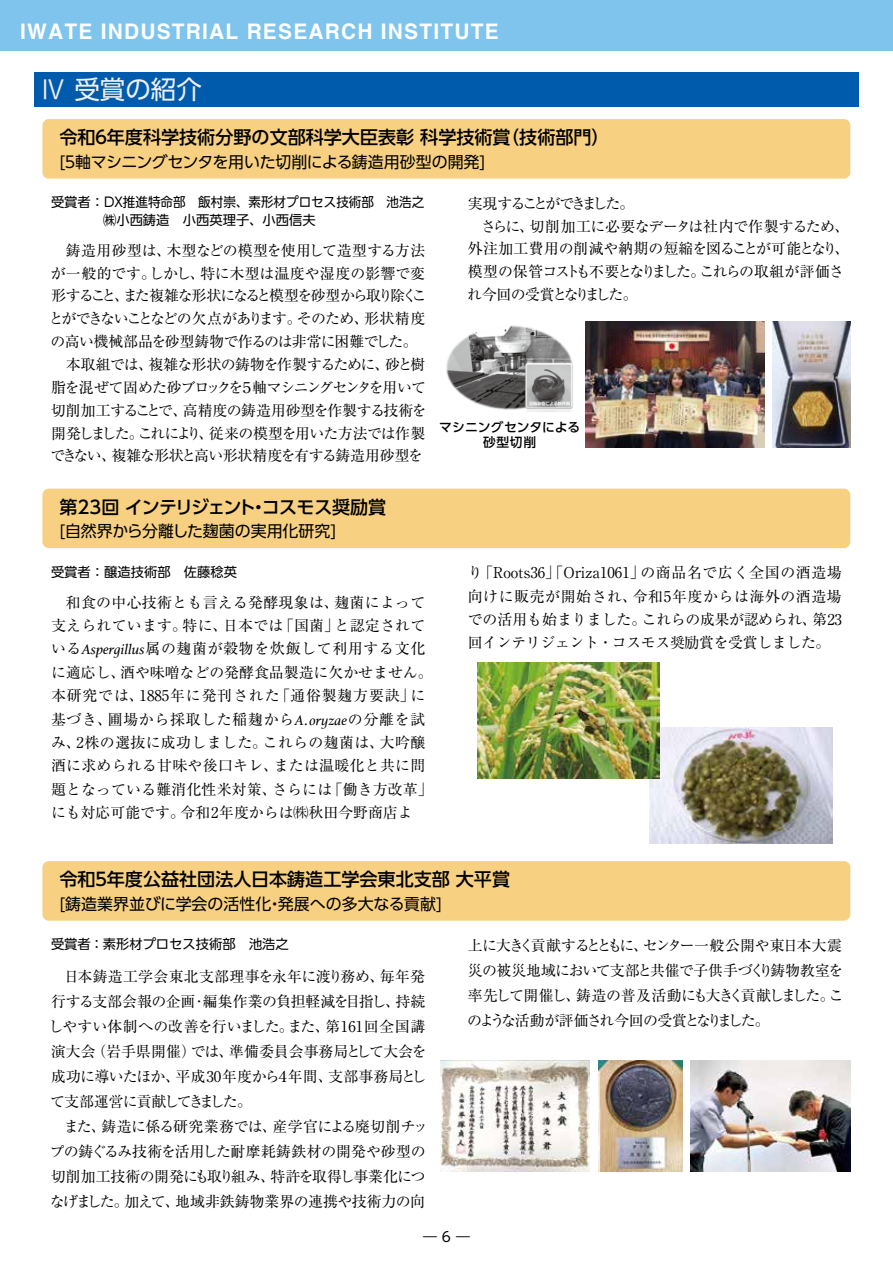
<style>
.page{position:relative;width:893px;height:1263px;background:#fff}
.page>*{position:absolute;margin:0;border:0;box-sizing:border-box;transform-origin:0 0}
.t1{font:25.5px "UD Shin Go Pro";color:#efefef}
.t2{font:700 21.45px "Helvetica";letter-spacing:.06em;color:#fff}
.t3{font:500 18px "UD Shin Go Pro";color:#000}
.t4{font:500 18px "UD Shin Go Pro";letter-spacing:-.035em;color:#000}
.t5{font:15.9px "UD Shin Go Pro";color:#000}
.t6{font:15.9px "UD Shin Go Pro";letter-spacing:-.025em;color:#000}
.t7{font:14.85px/25px "Ryumin Pro";color:#000;text-align:justify}
.t8{font:14.85px/22.8px "Ryumin Pro";letter-spacing:-.045em;color:#000}
.t9{font:14.85px/23.4px "Ryumin Pro";letter-spacing:.02em;color:#000}
.t10{font:13.8px "UD Shin Go Pro";color:#000}
.t11{font:13.35px/18px "UD Shin Go Pro";color:#000}
.t12{font:500 12.75px/14.9px "UD Shin Go Pro";letter-spacing:.01em;color:#000;text-align:center}
.s1{font-family:"Koz Go Pr 6 N"}
.s2{font-family:"Athelas";font-style:italic}
</style>
<div class="page">
<div style="left:0;top:0;width:893px;height:51px;background:#7ec4ed"></div>
<div style="left:42px;top:119px;width:808px;height:60px;background:#f7d082;border-radius:6px"></div>
<div style="left:34px;top:72px;width:825px;height:34px;background:#005bac"></div>
<img style="left:586px;top:322px;width:178px;height:125px">
<img style="left:773px;top:322px;width:77px;height:125px">
<div style="left:42px;top:489px;width:808px;height:59px;background:#f7d082;border-radius:6px"></div>
<div style="left:42px;top:861px;width:808px;height:60px;background:#f7d082;border-radius:6px"></div>
<img style="left:446px;top:325px;width:127px;height:87px">
<img style="left:650px;top:727px;width:182px;height:117px">
<img style="left:477px;top:662px;width:183px;height:117px">
<img style="left:440px;top:1060px;width:149px;height:111px">
<img style="left:598px;top:1061px;width:84px;height:111px">
<img style="left:691px;top:1061px;width:159px;height:111px">
<h2 class="t2" style="left:20px;top:18px;width:480px">IWATE INDUSTRIAL RESEARCH INSTITUTE</h2>
<h1 class="t1" style="left:40px;top:69px;width:163px"><span class="s1">Ⅳ</span> 受賞の紹介</h1>
<p class="t3" style="left:59px;top:123px;width:552px">令和６年度科学技術分野の文部科学大臣表彰 科学技術賞（技術部門）</p>
<p class="t6" style="left:59px;top:149px;width:428px">[５軸マシニングセンタを用いた切削による鋳造用砂型の開発]</p>
<p class="t11" style="left:103px;top:193px;width:323px;text-indent:-52px">受賞者：DX推進特命部　飯村崇、素形材プロセス技術部　池浩之㈱小西鋳造　小西英理子、小西信夫</p>
<p class="t8" style="left:49px;top:238px;width:380px">　鋳造用砂型は、木型などの模型を使用して造型する方法が一般的です。しかし、特に木型は温度や湿度の影響で変形すること、また複雑な形状になると模型を砂型から取り除くことができないことなどの欠点があります。そのため、形状精度の高い機械部品を砂型鋳物で作るのは非常に困難でした。　本取組では、複雑な形状の鋳物を作製するために、砂と樹脂を混ぜて固めた砂ブロックを５軸マシニングセンタを用いて切削加工することで、高精度の鋳造用砂型を作製する技術を開発しました。これにより、従来の模型を用いた方法では作製できない、複雑な形状と高い形状精度を有する鋳造用砂型を</p>
<p class="t4" style="left:59px;top:492px;width:328px">第23回 インテリジェント・コスモス奨励賞</p>
<p class="t5" style="left:59px;top:518px;width:278px">[自然界から分離した麹菌の実用化研究]</p>
<p class="t11" style="left:51px;top:562px;width:188px">受賞者：醸造技術部　佐藤稔英</p>
<p class="t9" style="left:51px;top:589px;width:383px">　和食の中心技術とも言える発酵現象は、麹菌によって支えられています。特に、日本では「国菌」と認定されている<span class="s2">Aspergillus</span>属の麹菌が穀物を炊飯して利用する文化に適応し、酒や味噌などの発酵食品製造に欠かせません。本研究では、1885年に発刊された「通俗製麹方要訣」に基づき、圃場から採取した稲麹から<span class="s2">A.oryzae</span>の分離を試み、2株の選抜に成功しました。これらの麹菌は、大吟醸酒に求められる甘味や後口キレ、または温暖化と共に問題となっている難消化性米対策、さらには「働き方改革」にも対応可能です。令和2年度からは㈱秋田今野商店よ</p>
<p class="t8" style="left:467px;top:191px;width:384px">実現することができました。<br>　さらに、切削加工に必要なデータは社内で作製するため、外注加工費用の削減や納期の短縮を図ることが可能となり、模型の保管コストも不要となりました。これらの取組が評価され今回の受賞となりました。</p>
<p class="t12" style="left:439px;top:420px;width:143px">マシニングセンタによる砂型切削</p>
<p class="t7" style="left:468px;top:560px;width:376px;line-height:23.4px">り「Roots36」「Oriza1061」の商品名で広く全国の酒造場向けに販売が開始され、令和5年度からは海外の酒造場での活用も始まりました。これらの成果が認められ、第23回インテリジェント・コスモス奨励賞を受賞しました。</p>
<p class="t3" style="left:59px;top:865px;width:452px">令和５年度公益社団法人日本鋳造工学会東北支部 大平賞</p>
<p class="t5" style="left:59px;top:891px;width:384px">[鋳造業界並びに学会の活性化・発展への多大なる貢献]</p>
<p class="t11" style="left:51px;top:935px;width:239px">受賞者：素形材プロセス技術部　池浩之</p>
<p class="t7" style="left:49px;top:962px;width:381px;text-align:left">　日本鋳造工学会東北支部理事を永年に渡り務め、毎年発行する支部会報の企画･編集作業の負担軽減を目指し、持続しやすい体制への改善を行いました。また、第161回全国講演大会（岩手県開催）では、準備委員会事務局として大会を成功に導いたほか、平成30年度から４年間、支部事務局として支部運営に貢献してきました。<br>　また、鋳造に係る研究業務では、産学官による廃切削チップの鋳ぐるみ技術を活用した耐摩耗鋳鉄材の開発や砂型の切削加工技術の開発にも取り組み、特許を取得し事業化につなげました。加えて、地域非鉄鋳物業界の連携や技術力の向</p>
<p class="t7" style="left:467px;top:932px;width:378px">上に大きく貢献するとともに、センター一般公開や東日本大震災の被災地域において支部と共催で子供手づくり鋳物教室を率先して開催し、鋳造の普及活動にも大きく貢献しました。このような活動が評価され今回の受賞となりました。</p>
<p class="t10" style="left:423px;top:1225px;width:48px">―６―</p>
</div>
